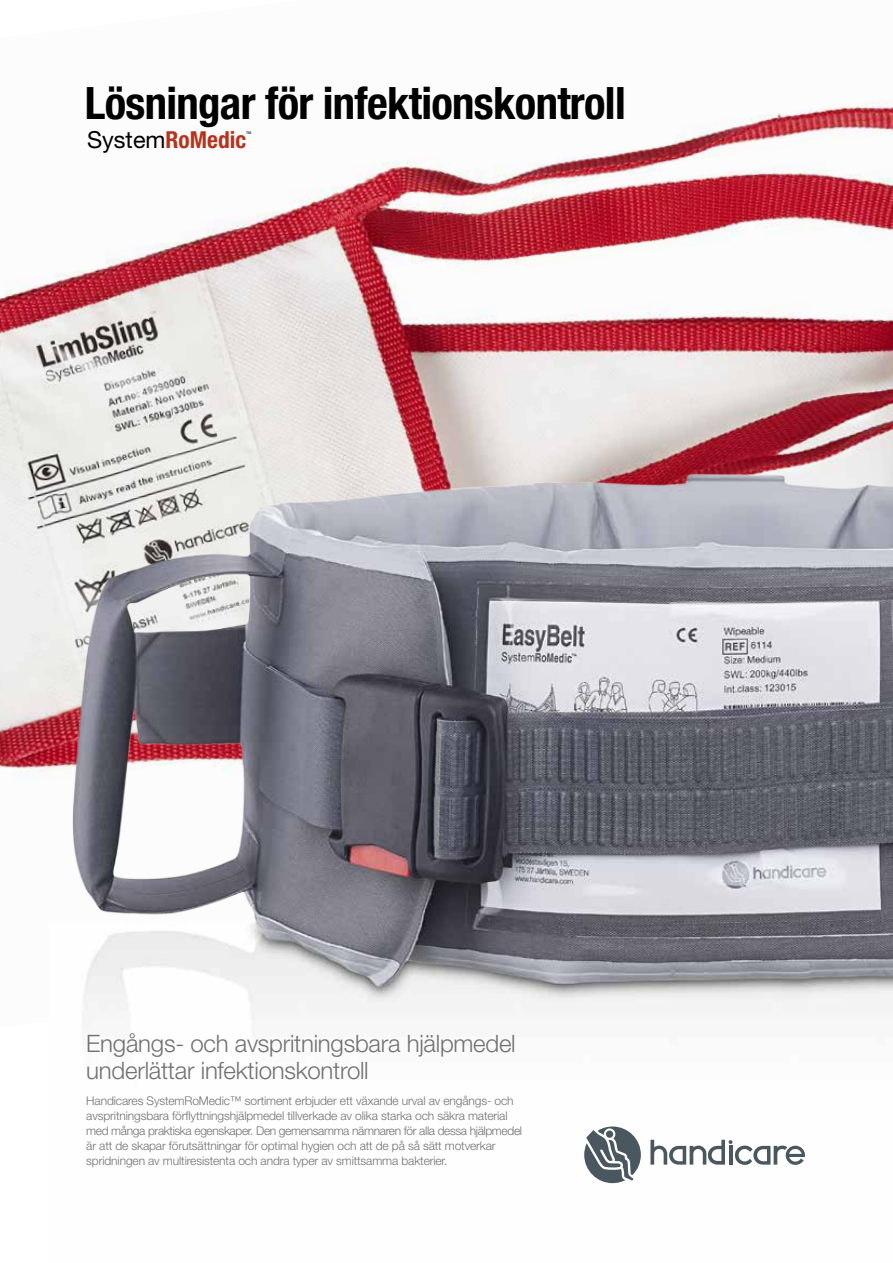
<style>
.page{position:relative;width:893px;height:1263px;background:#fff}
.page>*{position:absolute;margin:0;border:0;box-sizing:border-box;transform-origin:0 0}
.t1{font:700 condensed 44.7px "Helvetica Neue";letter-spacing:-.015em;color:#000}
.t2{font:300 24px/27px "Helvetica Neue";letter-spacing:-.01em;color:#707172}
.t3{font:700 condensed 23.4px "Helvetica Neue";color:#b8331c}
.t4{font:300 12px/15px "Helvetica Neue";letter-spacing:-.01em;color:#707172}
.t5{font:700 3.6px "Helvetica Neue";color:#3e3d40}
.s1{font-weight:400;font-stretch:normal;color:#000}
</style>
<div class="page">
<img style="left:0;top:102px;width:893px;height:678px">
<img style="left:49px;top:460px;width:844px;height:724px">
<svg style="left:584px;top:1126px;width:57px;height:57px"></svg>
<svg style="left:650px;top:1140px;width:155px;height:25px"></svg>
<h1 class="t1" style="left:85px;top:76px;width:542px">Lösningar för infektionskontroll</h1>
<h3 class="t3" style="left:87px;top:125px;width:161px"><span class="s1">System</span>RoMedic</h3>
<p class="t5" style="left:246px;top:130px;width:7px">TM</p>
<h2 class="t2" style="left:86px;top:1029px;width:431px">Engångs- och avspritningsbara hjälpmedel underlättar infektionskontroll</h2>
<p class="t4" style="left:86px;top:1093px;width:437px">Handicares SystemRoMedic™ sortiment erbjuder ett växande urval av engångs- och avspritningsbara förflyttningshjälpmedel tillverkade av olika starka och säkra material med många praktiska egenskaper. Den gemensamma nämnaren för alla dessa hjälpmedel är att de skapar förutsättningar för optimal hygien och att de på så sätt motverkar spridningen av multiresistenta och andra typer av smittsamma bakterier.</p>
</div>
